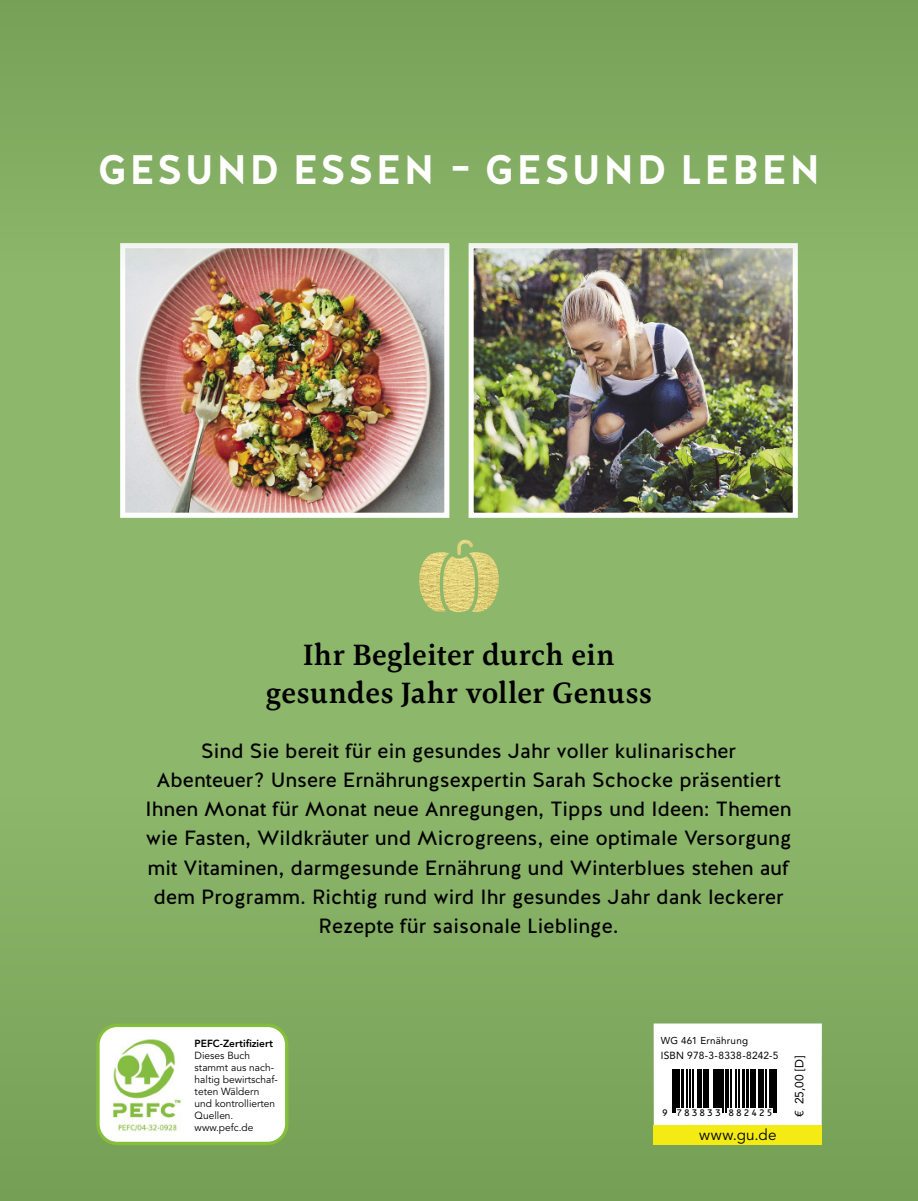
<style>
.page{position:relative;width:918px;height:1201px;background:#fff}
.page>*{position:absolute;margin:0;border:0;box-sizing:border-box;transform-origin:0 0}
.t1{font:700 41.12px "Halis GR";letter-spacing:.065em;color:#fff;scale:.96 1}
.t2{font:700 30.8px/37.8px "Carrara";letter-spacing:.015em;color:#000;text-align:center}
.t3{font:20.65px/29.2px "Halis GR";color:#000;text-align:center}
.t4{font:15.4px "Avenir LT Std";letter-spacing:.025em;color:#000}
.t5{font:11.9px "Avenir LT Std";color:#000}
.t6{font:10.33px/12.1px "Avenir LT Std";color:#000}
.t7{font:10.33px "Avenir LT Std";letter-spacing:.02em;color:#000}
.t8{font:800 10.33px "Avenir LT Std";color:#000}
.t9{font:9.97px "Avenir LT Std";letter-spacing:.025em;color:#000}
.t10{font:9.45px "OCRB";letter-spacing:.215em;color:#000}
</style>
<div class="page">
<div style="left:0;top:0;width:918px;height:1200px;background:#8db76b"></div>
<img style="left:474px;top:272px;width:318px;height:240px">
<div style="left:468px;top:243px;width:330px;height:275px;border:5px solid #fff"></div>
<img style="left:126px;top:272px;width:317px;height:240px">
<div style="left:120px;top:243px;width:329px;height:275px;border:5px solid #fff"></div>
<svg style="left:0;top:0;width:918px;height:272px;fill:#81ab60"></svg>
<div style="left:0;top:797px;width:918px;height:403px;background:#82ac61"></div>
<div style="left:653px;top:1023px;width:169px;height:121px;background:#fff"></div>
<div style="left:653px;top:1125px;width:169px;height:20px;background:#f4eb15"></div>
<svg style="left:672px;top:1069px;width:105px;height:44px"></svg>
<hr style="left:672px;top:1068px;width:1px;height:44px;background:#000">
<hr style="left:674px;top:1068px;width:1px;height:44px;background:#000">
<hr style="left:676px;top:1068px;width:4px;height:39px;background:#000">
<hr style="left:681px;top:1068px;width:2px;height:39px;background:#000">
<hr style="left:686px;top:1068px;width:1px;height:39px;background:#000">
<hr style="left:690px;top:1068px;width:1px;height:39px;background:#000">
<hr style="left:692px;top:1068px;width:1px;height:39px;background:#000">
<hr style="left:697px;top:1068px;width:1px;height:39px;background:#000">
<hr style="left:700px;top:1068px;width:2px;height:39px;background:#000">
<hr style="left:703px;top:1068px;width:3px;height:39px;background:#000">
<hr style="left:707px;top:1068px;width:1px;height:39px;background:#000">
<hr style="left:713px;top:1068px;width:1px;height:39px;background:#000">
<hr style="left:715px;top:1068px;width:4px;height:39px;background:#000">
<hr style="left:720px;top:1068px;width:2px;height:39px;background:#000">
<hr style="left:723px;top:1068px;width:1px;height:44px;background:#000">
<hr style="left:725px;top:1068px;width:1px;height:44px;background:#000">
<hr style="left:727px;top:1068px;width:1px;height:39px;background:#000">
<hr style="left:730px;top:1068px;width:1px;height:39px;background:#000">
<hr style="left:735px;top:1068px;width:1px;height:39px;background:#000">
<hr style="left:738px;top:1068px;width:1px;height:39px;background:#000">
<hr style="left:743px;top:1068px;width:2px;height:39px;background:#000">
<hr style="left:746px;top:1068px;width:2px;height:39px;background:#000">
<hr style="left:750px;top:1068px;width:1px;height:39px;background:#000">
<hr style="left:752px;top:1068px;width:4px;height:39px;background:#000">
<hr style="left:758px;top:1068px;width:2px;height:39px;background:#000">
<hr style="left:761px;top:1068px;width:2px;height:39px;background:#000">
<hr style="left:766px;top:1068px;width:1px;height:39px;background:#000">
<hr style="left:769px;top:1068px;width:3px;height:39px;background:#000">
<hr style="left:773px;top:1068px;width:1px;height:44px;background:#000">
<hr style="left:776px;top:1068px;width:1px;height:44px;background:#000">
<div style="left:98px;top:1025px;width:189px;height:118px;background:#fff;border-radius:19px"></div>
<div style="left:96px;top:1023px;width:192px;height:122px;border:3px solid #85bd3d;border-radius:19px"></div>
<img style="left:112px;top:1039px;width:69px;height:92px">
<img style="left:419px;top:552px;width:80px;height:61px">
<img style="left:457px;top:539px;width:16px;height:16px">
<h1 class="t1" style="left:98px;top:145px;width:754px">GESUND ESSEN – GESUND LEBEN</h1>
<h2 class="t2" style="left:266px;top:638px;width:387px">Ihr Begleiter durch ein gesundes Jahr voller Genuss</h2>
<p class="t3" style="left:146px;top:738px;width:647px">Sind Sie bereit für ein gesundes Jahr voller kulinarischer Abenteuer? Unsere Ernährungsexpertin Sarah Schocke präsentiert Ihnen Monat für Monat neue Anregungen, Tipps und Ideen: Themen wie Fasten, Wildkräuter und Microgreens, eine optimale Versorgung mit Vitaminen, darmgesunde Ernährung und Winterblues stehen auf dem Programm. Richtig rund wird Ihr gesundes Jahr dank leckerer Rezepte für saisonale Lieblinge.</p>
<p class="t8" style="left:195px;top:1037px;width:80px">PEFC-Zertifiziert</p>
<p class="t6" style="left:195px;top:1050px;width:85px">Dieses Buch stammt aus nach&shy;haltig bewirtschaf&shy;teten Wäldern und kontrollierten<br>Quellen. www.pefc.de</p>
<p class="t9" style="left:661px;top:1036px;width:89px">WG 461 Ernährung</p>
<p class="t7" style="left:661px;top:1050px;width:119px">ISBN 978-3-8338-8242-5</p>
<p class="t10" style="left:662px;top:1109px;width:112px">9 783833 882425</p>
<p class="t4" style="left:699px;top:1127px;width:79px">www.gu.de</p>
<p class="t5" style="left:794px;top:1116px;width:63px;rotate:-90deg">€ 25,00 [D]</p>
</div>
